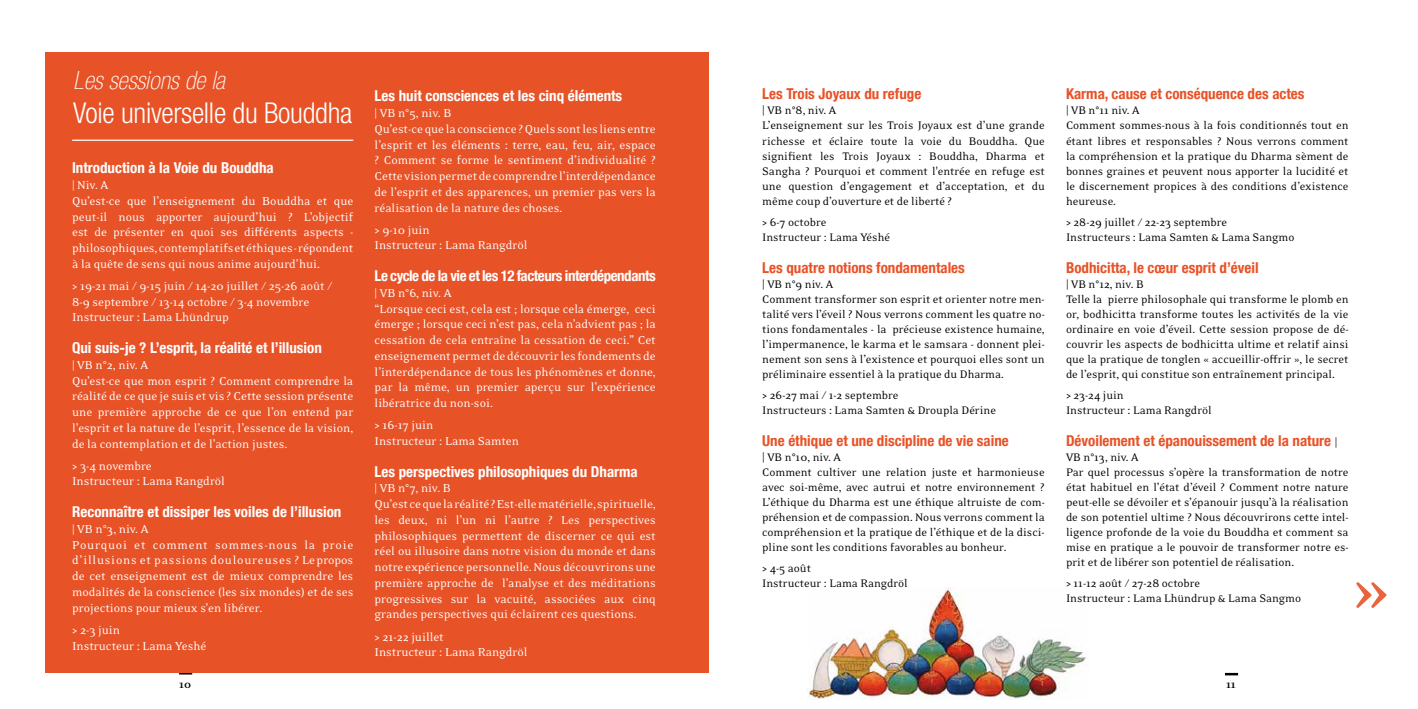
<style>
.page{position:relative;width:1418px;height:709px;background:#fff}
.page>*{position:absolute;margin:0;border:0;box-sizing:border-box;transform-origin:0 0}
.t1{font:700 88px "Eidetic Neo";color:#e85227}
.t2{font:300 condensed 28.75px "Helvetica Neue LT Com";letter-spacing:-.01em;color:#fff}
.t3{font:italic 100 condensed 25px "Helvetica Neue LT Com";color:#fff}
.t4{font:700 condensed 15px "Helvetica Neue LT Com";color:#e85227}
.t5{font:700 condensed 15px "Helvetica Neue LT Com";color:#fff}
.t6{font:700 condensed 15px "Helvetica Neue LT Com";letter-spacing:-.03em;color:#fff}
.t7{font:13.12px/15.8px "Eidetic Neo";color:#fff}
.t8{font:12.5px/15px "Eidetic Neo";color:#000}
.t9{font:700 12.5px "Eidetic Neo";color:#000}
.s1{font-size:12.5px}
.s2{font-family:"Eidetic Neo";font-weight:400;font-stretch:normal;font-size:12.5px;color:#000}
</style>
<div class="page">
<svg style="left:179px;top:672px;width:13px;height:2px"></svg>
<svg style="left:1225px;top:673px;width:13px;height:2px"></svg>
<div style="left:45px;top:52px;width:664px;height:620px;background:#e85227"></div>
<hr style="left:72px;top:140px;width:281px;height:1px;background:#fff">
<img style="left:808px;top:587px;width:278px;height:113px">
<h3 class="t3" style="left:73px;top:65px;width:153px">Les sessions de la</h3>
<h2 class="t2" style="left:73px;top:96px;width:281px">Voie universelle du Bouddha</h2>
<p class="t5" style="left:72px;top:159px;width:203px">Introduction à la Voie du Bouddha</p>
<p class="t7" style="left:72px;top:177px;width:283px"><span class="s1">|</span> Niv. A<br>Qu’est-ce que l’enseignement du Bouddha et que peut-il nous apporter aujourd’hui ? L’objectif est de présenter en quoi ses différents aspects - philosophiques, contemplatifs et éthiques - répondent à la quête de sens qui nous anime aujourd’hui.</p>
<p class="t7" style="left:72px;top:278px;width:261px">&gt; 19-21 mai / 9-15 juin / 14-20 juillet / 25-26 août /<br>8-9 septembre / 13-14 octobre / 3-4 novembre<br>Instructeur : Lama Lhündrup</p>
<p class="t5" style="left:72px;top:339px;width:251px">Qui suis-je ? L’esprit, la réalité et l’illusion</p>
<p class="t7" style="left:72px;top:357px;width:283px"><span class="s1">|</span> VB n°2, niv. A<br>Qu’est-ce que mon esprit ? Comment comprendre la réalité de ce que je suis et vis ? Cette session présente une première approche de ce que l’on entend par l’esprit et la nature de l’esprit, l’essence de la vision, de la contemplation et de l’action justes.</p>
<p class="t7" style="left:72px;top:458px;width:154px">&gt; 3-4 novembre<br>Instructeur : Lama Rangdröl</p>
<p class="t5" style="left:72px;top:503px;width:271px">Reconnaître et dissiper les voiles de l’illusion</p>
<p class="t7" style="left:72px;top:521px;width:283px"><span class="s1">|</span> VB n°3, niv. A<br>Pourquoi et comment sommes-nous la proie d’illusions et passions douloureuses ? Le propos de cet enseignement est de mieux comprendre les modalités de la conscience (les six mondes) et de ses projections pour mieux s’en libérer.</p>
<p class="t7" style="left:72px;top:622px;width:136px">&gt; 2-3 juin<br>Instructeur : Lama Yeshé</p>
<p class="t5" style="left:374px;top:87px;width:249px">Les huit consciences et les cinq éléments</p>
<p class="t7" style="left:374px;top:105px;width:283px"><span class="s1">|</span> VB n°5, niv. B<br>Qu’est-ce que la conscience ? Quels sont les liens entre l’esprit et les éléments : terre, eau, feu, air, espace ? Comment se forme le sentiment d’individualité ?<br>Cette vision permet de comprendre l’interdépendance de l’esprit et des apparences, un premier pas vers la réalisation de la nature des choses.</p>
<p class="t7" style="left:374px;top:222px;width:154px">&gt; 9-10 juin<br>Instructeur : Lama Rangdröl</p>
<p class="t6" style="left:374px;top:267px;width:283px">Le cycle de la vie et les 12 facteurs interdépendants</p>
<p class="t7" style="left:374px;top:285px;width:283px"><span class="s1">|</span> VB n°6, niv. A<br>“Lorsque ceci est, cela est ; lorsque cela émerge, ceci émerge ; lorsque ceci n’est pas, cela n’advient pas ; la cessation de cela entraîne la cessation de ceci.” Cet enseignement permet de découvrir les fondements de l’interdépendance de tous les phénomènes et donne, par la même, un premier aperçu sur l’expérience libératrice du non-soi.</p>
<p class="t7" style="left:374px;top:417px;width:146px">&gt; 16-17 juin<br>Instructeur : Lama Samten</p>
<p class="t5" style="left:374px;top:462px;width:265px">Les perspectives philosophiques du Dharma</p>
<p class="t7" style="left:374px;top:481px;width:283px"><span class="s1">|</span> VB n°7, niv. B<br>Qu’est ce que la réalité ? Est-elle matérielle, spirituelle, les deux, ni l’un ni l’autre ? Les perspectives philosophiques permettent de discerner ce qui est réel ou illusoire dans notre vision du monde et dans notre expérience personnelle. Nous découvrirons une première approche de l’analyse et des méditations progressives sur la vacuité, associées aux cinq grandes perspectives qui éclairent ces questions.</p>
<p class="t7" style="left:374px;top:629px;width:154px">&gt; 21-22 juillet<br>Instructeur : Lama Rangdröl</p>
<p class="t4" style="left:762px;top:85px;width:161px">Les Trois Joyaux du refuge</p>
<p class="t8" style="left:762px;top:103px;width:284px">| VB n°8, niv. A<br>L’enseignement sur les Trois Joyaux est d’une grande richesse et éclaire toute la voie du Bouddha. Que signifient les Trois Joyaux : Bouddha, Dharma et Sangha ? Pourquoi et comment l'entrée en refuge est une question d’engagement et d’acceptation, et du même coup d’ouverture et de liberté ?</p>
<p class="t8" style="left:762px;top:215px;width:129px">&gt; 6-7 octobre<br>Instructeur : Lama Yéshé</p>
<p class="t4" style="left:762px;top:258px;width:204px">Les quatre notions fondamentales</p>
<p class="t8" style="left:762px;top:276px;width:284px">| VB n°9 niv. A<br>Comment transformer son esprit et orienter notre men&shy;talité vers l’éveil ? Nous verrons comment les quatre no&shy;tions fondamentales - la précieuse existence humaine, l’impermanence, le karma et le samsara - donnent plei&shy;nement son sens à l’existence et pourquoi elles sont un préliminaire essentiel à la pratique du Dharma.</p>
<p class="t8" style="left:762px;top:388px;width:235px">&gt; 26-27 mai / 1-2 septembre<br>Instructeurs : Lama Samten &amp; Droupla Dérine</p>
<p class="t4" style="left:762px;top:431px;width:248px">Une éthique et une discipline de vie saine</p>
<p class="t8" style="left:762px;top:449px;width:284px">| VB n°10, niv. A<br>Comment cultiver une relation juste et harmonieuse avec soi-même, avec autrui et notre environnement ?<br>L’éthique du Dharma est une éthique altruiste de com&shy;préhension et de compassion. Nous verrons comment la compréhension et la pratique de l’éthique et de la disci&shy;pline sont les conditions favorables au bonheur.</p>
<p class="t8" style="left:762px;top:561px;width:147px">&gt; 4-5 août<br>Instructeur : Lama Rangdröl</p>
<p class="t4" style="left:1066px;top:85px;width:240px">Karma, cause et conséquence des actes</p>
<p class="t8" style="left:1066px;top:103px;width:284px">| VB n°11 niv. A<br>Comment sommes-nous à la fois conditionnés tout en étant libres et responsables ? Nous verrons comment la compréhension et la pratique du Dharma sèment de bonnes graines et peuvent nous apporter la lucidité et le discernement propices à des conditions d’existence heureuse.</p>
<p class="t8" style="left:1066px;top:215px;width:230px">&gt; 28-29 juillet / 22-23 septembre<br>Instructeurs : Lama Samten &amp; Lama Sangmo</p>
<p class="t4" style="left:1066px;top:258px;width:194px">Bodhicitta, le cœur esprit d’éveil</p>
<p class="t8" style="left:1066px;top:276px;width:284px">| VB n°12, niv. B<br>Telle la pierre philosophale qui transforme le plomb en or, bodhicitta transforme toutes les activités de la vie ordinaire en voie d’éveil. Cette session propose de dé&shy;couvrir les aspects de bodhicitta ultime et relatif ainsi que la pratique de tonglen « accueillir-offrir », le secret de l’esprit, qui constitue son entraînement principal.</p>
<p class="t8" style="left:1066px;top:388px;width:147px">&gt; 23-24 juin<br>Instructeur : Lama Rangdröl</p>
<p class="t4" style="left:1066px;top:431px;width:273px">Dévoilement et épanouissement de la nature <span class="s2">|</span></p>
<p class="t8" style="left:1066px;top:449px;width:284px">VB n°13, niv. A<br>Par quel processus s’opère la transformation de notre état habituel en l’état d’éveil ? Comment notre nature peut-elle se dévoiler et s’épanouir jusqu’à la réalisation de son potentiel ultime ? Nous découvrirons cette intel&shy;ligence profonde de la voie du Bouddha et comment sa mise en pratique a le pouvoir de transformer notre es&shy;prit et de libérer son potentiel de réalisation.</p>
<p class="t8" style="left:1066px;top:576px;width:237px">&gt; 11-12 août / 27-28 octobre<br>Instructeur : Lama Lhündrup &amp; Lama Sangmo</p>
<h1 class="t1" style="left:1389px;top:646px;width:39px;rotate:-180deg">«</h1>
<p class="t9" style="left:179px;top:677px;width:13px">10</p>
<p class="t9" style="left:1225px;top:678px;width:11px">11</p>
</div>
